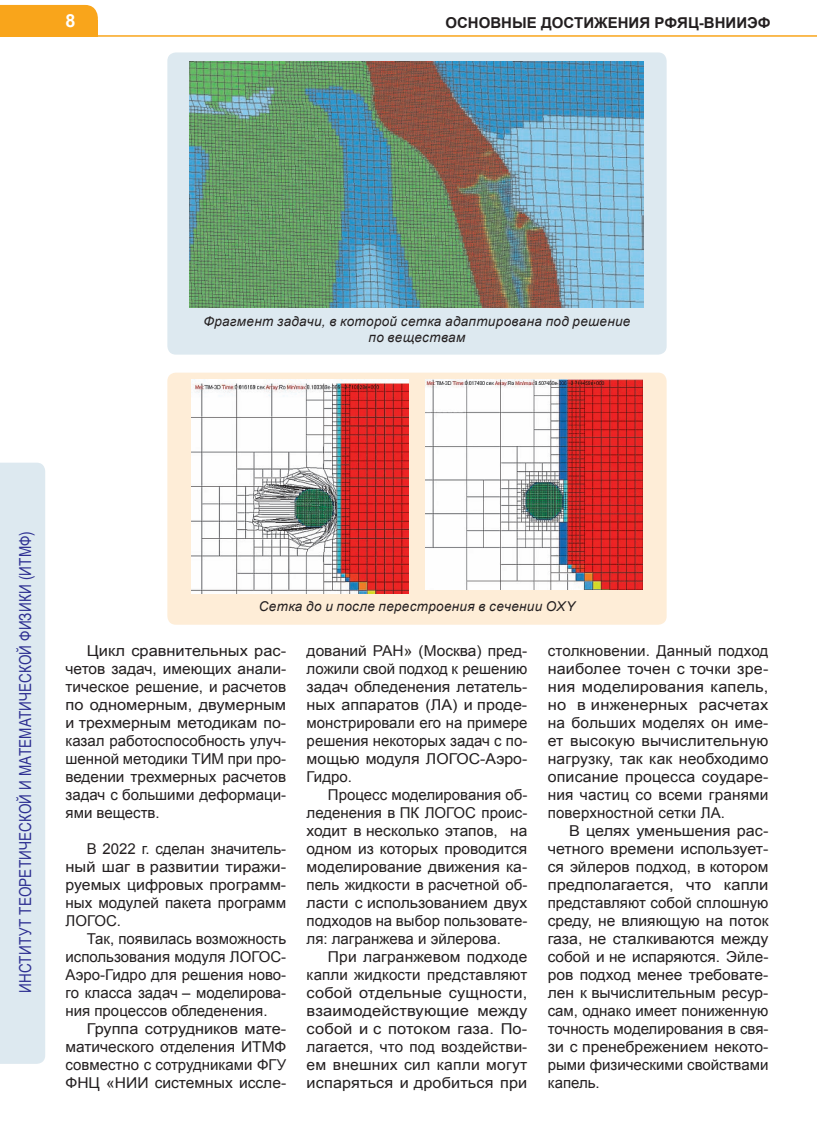
<style>
.page{position:relative;width:817px;height:1123px;background:#fff}
.page>*{position:absolute;margin:0;border:0;box-sizing:border-box;transform-origin:0 0}
.t1{font:700 18px "Arial";color:#fff}
.t2{font:16.5px "Arial Narrow";letter-spacing:.01em;color:#2e3092}
.t3{font:15px/18px "Arial";color:#231f20;text-align:justify}
.t4{font:15px/18px "Arial";color:#231f20;text-align:justify;scale:1.08 1}
.t5{font:15px/18px "Arial";color:#231f20;text-align:justify;scale:1.09 1}
.t6{font:15px/18px "Arial";color:#231f20;text-align:justify;scale:1.04 1}
.t7{font:700 15px "Arial";color:#231f20}
.t8{font:italic 13.5px/16.2px "Arial";letter-spacing:.025em;color:#231f20;text-align:center}
</style>
<div class="page">
<div style="left:0;top:5px;width:98px;height:32px;background:#f9a51b"></div>
<hr style="left:66px;top:35px;width:750px;height:2px;background:#f9a51b">
<div style="left:0;top:462px;width:45px;height:601px;background:#dde9f0"></div>
<div style="left:167px;top:52px;width:499px;height:302px;background:#dde9f0;border-radius:9px"></div>
<div style="left:167px;top:372px;width:499px;height:252px;background:#feedd7;border-radius:9px"></div>
<img style="left:189px;top:61px;width:454px;height:247px">
<img style="left:425px;top:379px;width:217px;height:210px">
<img style="left:191px;top:379px;width:217px;height:214px">
<p class="t1" style="left:65px;top:8px;width:12px">8</p>
<p class="t7" style="left:445px;top:12px;width:327px">ОСНОВНЫЕ ДОСТИЖЕНИЯ РФЯЦ-ВНИИЭФ</p>
<p class="t8" style="left:203px;top:313px;width:428px">Фрагмент задачи, в которой сетка адаптирована под решение по веществам</p>
<p class="t2" style="left:13px;top:993px;width:463px;rotate:-90deg">Институт теоретической и математической физики (ИТМФ)</p>
<p class="t8" style="left:259px;top:598px;width:317px">Сетка до и после перестроения в сечении OXY</p>
<p class="t5" style="left:65px;top:641px;width:204px;text-indent:21px">Цикл сравнительных рас&shy;четов задач, имеющих анали&shy;тическое решение, и расчетов по одномерным, двумерным и трехмерным методикам по&shy;казал работоспособность улуч&shy;шенной методики ТИМ при про&shy;ведении трехмерных расчетов задач с большими деформаци&shy;ями веществ.</p>
<p class="t3" style="left:65px;top:839px;width:222px;text-indent:21px">В 2022 г. сделан значитель&shy;ный шаг в развитии тиражи&shy;руемых цифровых программ&shy;ных модулей пакета программ ЛОГОС.</p>
<p class="t3" style="left:65px;top:929px;width:222px;text-indent:21px">Так, появилась возможность использования модуля ЛОГОС-Аэро-Гидро для решения ново&shy;го класса задач – моделирова&shy;ния процессов обледенения.</p>
<p class="t4" style="left:65px;top:1019px;width:206px;text-indent:21px">Группа сотрудников мате&shy;матического отделения ИТМФ совместно с сотрудниками ФГУ ФНЦ «НИИ системных иссле-</p>
<p class="t3" style="left:306px;top:641px;width:222px">дований РАН» (Москва) пред&shy;ложили свой подход к решению задач обледенения летатель&shy;ных аппаратов (ЛА) и проде&shy;монстрировали его на примере решения некоторых задач с по&shy;мощью модуля ЛОГОС-Аэро-Гидро.</p>
<p class="t3" style="left:306px;top:785px;width:222px;text-indent:21px">Процесс моделирования об&shy;леденения в ПК ЛОГОС проис&shy;ходит в несколько этапов, на одном из которых проводится моделирование движения ка&shy;пель жидкости в расчетной об&shy;ласти с использованием двух подходов на выбор пользовате&shy;ля: лагранжева и эйлерова.</p>
<p class="t6" style="left:306px;top:947px;width:214px;text-indent:21px">При лагранжевом подходе капли жидкости представляют собой отдельные сущности, взаимодействующие между собой и с потоком газа. По&shy;лагается, что под воздействи&shy;ем внешних сил капли могут испаряться и дробиться при</p>
<p class="t3" style="left:547px;top:641px;width:222px">столкновении. Данный подход наиболее точен с точки зре&shy;ния моделирования капель, но в инженерных расчетах на больших моделях он име&shy;ет высокую вычислительную нагрузку, так как необходимо описание процесса соударе&shy;ния частиц со всеми гранями поверхностной сетки ЛА.</p>
<p class="t4" style="left:547px;top:821px;width:206px;text-indent:21px">В целях уменьшения рас&shy;четного времени использует&shy;ся эйлеров подход, в котором предполагается, что капли представляют собой сплошную среду, не влияющую на поток газа, не сталкиваются между собой и не испаряются. Эйле&shy;ров подход менее требовате&shy;лен к вычислительным ресур&shy;сам, однако имеет пониженную точность моделирования в свя&shy;зи с пренебрежением некото&shy;рыми физическими свойствами капель.</p>
</div>
